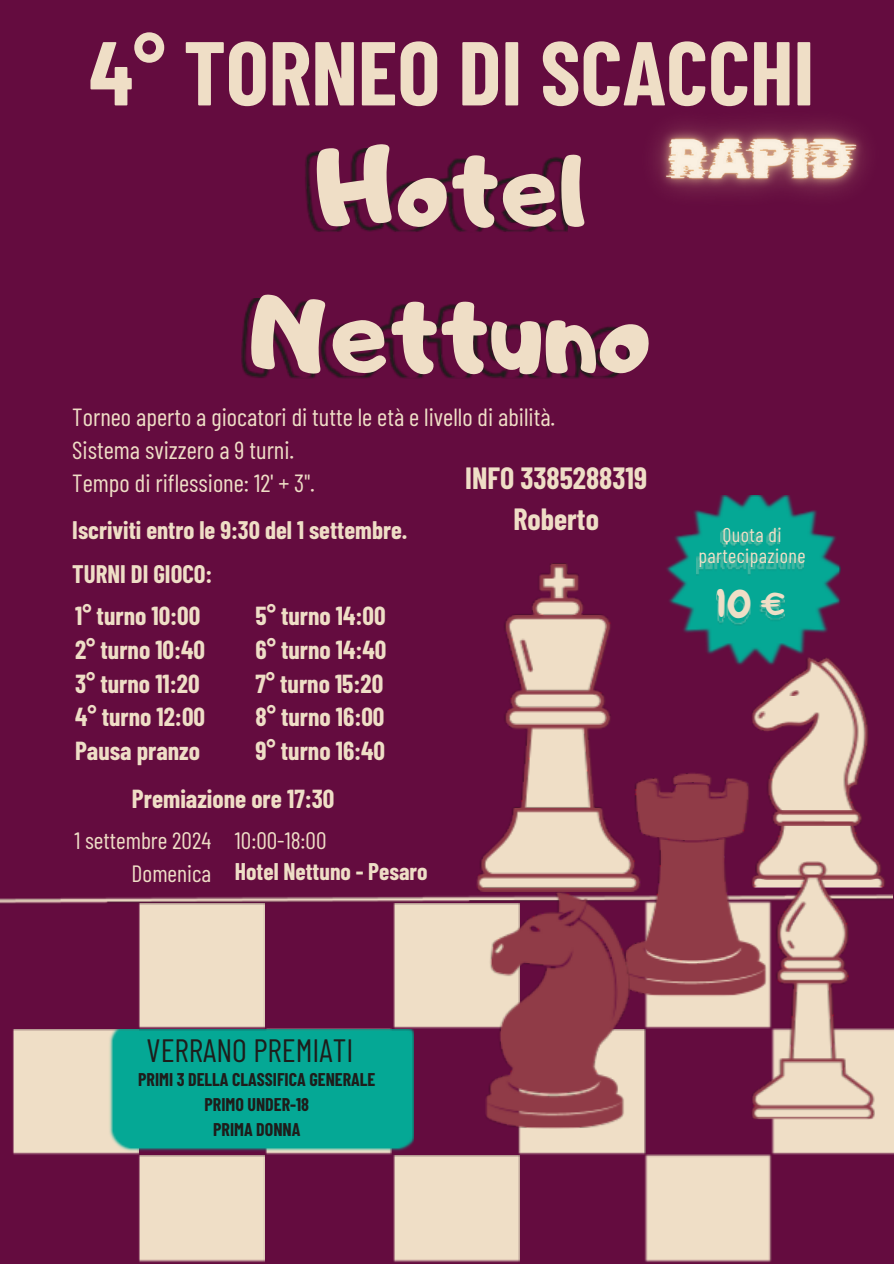
<style>
.page{position:relative;width:894px;height:1264px;background:#fff}
.page>*{position:absolute;margin:0;border:0;box-sizing:border-box;transform-origin:0 0}
.t1{font:105px/146.2px "Adigiana Toybox";color:#efdec6;text-align:center}
.t2{font:700 90.45px "Barlow Condensed";color:#efdec6}
.t3{font:39px "Chewy";color:#efdec6}
.t4{font:32.25px "Barlow Condensed";color:#1e1d1b}
.t5{font:700 30px/41.7px "Barlow Condensed";color:#efdec6;text-align:center}
.t6{font:700 25.5px/33.8px "Barlow Condensed";color:#efdec6}
.t7{font:24.75px/32.7px "Barlow Condensed";color:#efdec6}
.t8{font:700 24.75px "Barlow Condensed";color:#efdec6}
.t9{font:700 23.55px/31.5px "Barlow Condensed";color:#efdec6}
.t10{font:23.55px/32.7px "Barlow Condensed";color:#efdec6;text-align:right}
.t11{font:20.1px/21.3px "Barlow Condensed";letter-spacing:.02em;color:#efdec6;text-align:center}
.t12{font:700 18px/24.8px "Barlow Condensed";color:#1e1d1b;text-align:center}
.s1{font-weight:400}
</style>
<div class="page">
<div style="left:0;top:0;width:893px;height:1263px;background:#640c3f"></div>
<img style="left:305px;top:148px;width:262px;height:84px">
<img style="left:242px;top:298px;width:388px;height:80px">
<img style="left:0;top:894px;width:892px;height:10px">
<img style="left:771px;top:1028px;width:121px;height:127px">
<img style="left:644px;top:997px;width:106px;height:32px">
<img style="left:266px;top:1028px;width:126px;height:127px">
<img style="left:518px;top:1029px;width:127px;height:126px">
<div style="left:393px;top:903px;width:92px;height:126px;background:#efdec6"></div>
<img style="left:752px;top:665px;width:116px;height:145px">
<img style="left:765px;top:825px;width:116px;height:49px">
<img style="left:875px;top:874px;width:10px;height:14px">
<img style="left:773px;top:810px;width:89px;height:15px">
<svg style="left:789px;top:690px;width:10px;height:6px"></svg>
<svg style="left:756px;top:711px;width:9px;height:8px"></svg>
<img style="left:674px;top:773px;width:36px;height:4px">
<img style="left:629px;top:841px;width:136px;height:156px">
<img style="left:641px;top:777px;width:108px;height:64px">
<img style="left:476px;top:563px;width:165px;height:328px">
<img style="left:485px;top:891px;width:144px;height:237px">
<img style="left:750px;top:861px;width:125px;height:258px">
<img style="left:12px;top:1029px;width:126px;height:126px">
<div style="left:138px;top:903px;width:126px;height:126px;background:#efdec6"></div>
<div style="left:138px;top:1155px;width:126px;height:107px;background:#efdec6"></div>
<div style="left:393px;top:1155px;width:126px;height:107px;background:#efdec6"></div>
<img style="left:644px;top:1153px;width:127px;height:108px">
<img style="left:108px;top:1029px;width:305px;height:123px">
<img style="left:666px;top:495px;width:174px;height:170px">
<img style="left:716px;top:593px;width:68px;height:32px">
<img style="left:720px;top:530px;width:58px;height:19px">
<img style="left:696px;top:554px;width:107px;height:21px">
<img style="left:655px;top:124px;width:210px;height:70px">
<p class="t2" style="left:89px;top:15px;width:726px">4° TORNEO DI SCACCHI</p>
<p class="t1" style="left:250px;top:114px;width:402px">Hotel<br>Nettuno</p>
<p class="t7" style="left:72px;top:400px;width:484px">Torneo aperto a giocatori di tutte le età e livello di abilità.<br>Sistema svizzero a 9 turni.</p>
<p class="t7" style="left:72px;top:465px;width:244px">Tempo di riflessione: 12' + 3".</p>
<p class="t8" style="left:72px;top:514px;width:336px">Iscriviti entro le 9:30 del 1 settembre.</p>
<p class="t8" style="left:72px;top:558px;width:142px">TURNI DI GIOCO:</p>
<h4 class="t5" style="left:465px;top:456px;width:183px">INFO 3385288319<br>Roberto</h4>
<p class="t6" style="left:75px;top:598px;width:131px">1° turno 10:00<br>2° turno 10:40<br>3° turno 11:20<br>4° turno 12:00<br>Pausa pranzo</p>
<p class="t6" style="left:255px;top:598px;width:132px">5° turno 14:00<br>6° turno 14:40<br>7° turno 15:20<br>8° turno 16:00<br>9° turno 16:40</p>
<p class="t6" style="left:132px;top:781px;width:204px">Premiazione ore 17:30</p>
<p class="t10" style="left:74px;top:823px;width:138px">1 settembre 2024<br>Domenica</p>
<p class="t9" style="left:235px;top:823px;width:194px"><span class="s1">10:00-18:00<br></span>Hotel Nettuno - Pesaro</p>
<p class="t11" style="left:698px;top:523px;width:109px">Quota di partecipazione</p>
<p class="t3" style="left:716px;top:579px;width:70px">10 €</p>
<p class="t4" style="left:146px;top:1029px;width:208px">VERRANO PREMIATI</p>
<p class="t12" style="left:138px;top:1066px;width:239px">PRIMI 3 DELLA CLASSIFICA GENERALE<br>PRIMO UNDER-18<br>PRIMA DONNA</p>
</div>
